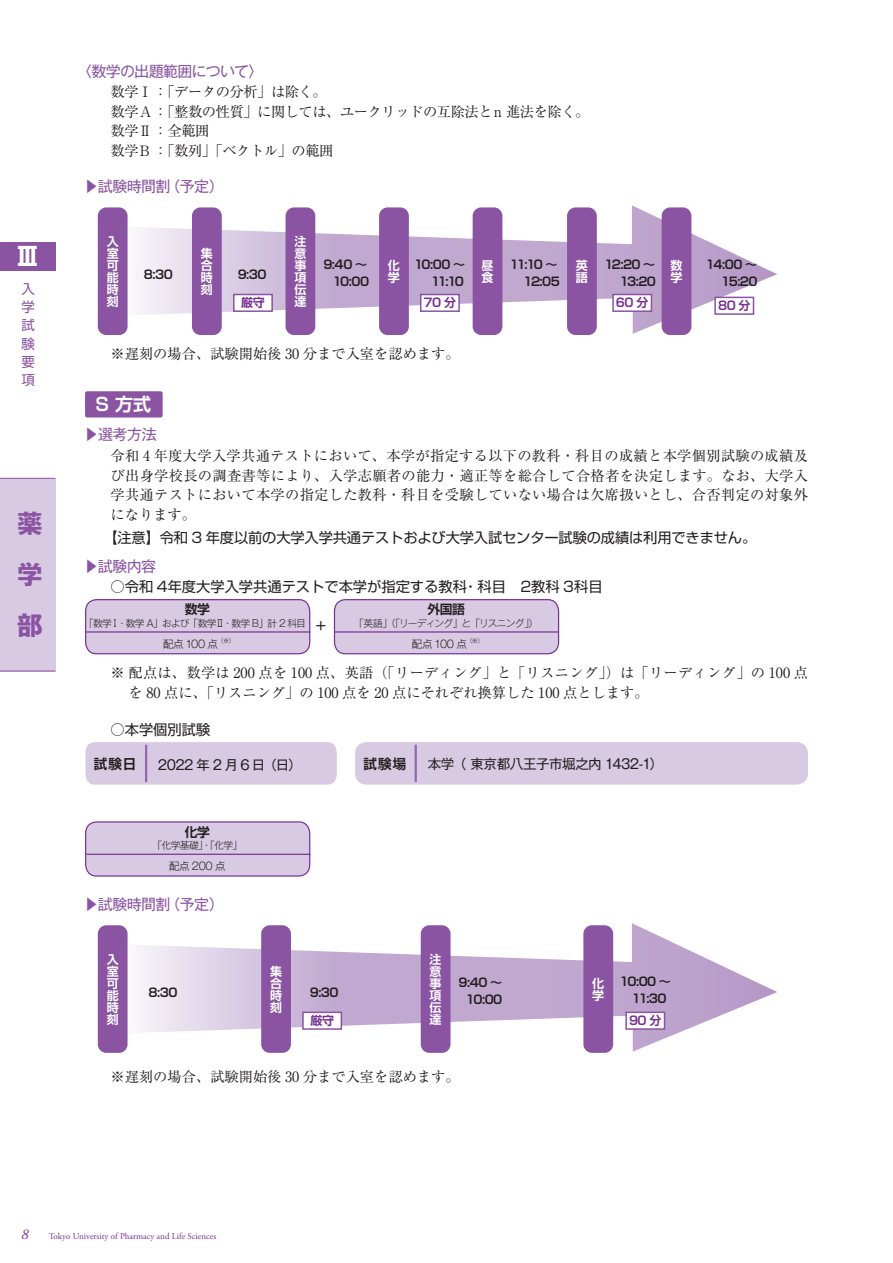
<style>
.page{position:relative;width:893px;height:1263px;background:#fff}
.page>*{position:absolute;margin:0;border:0;box-sizing:border-box;transform-origin:0 0}
.t1{font:700 25.5px/51px "Gothic MB101 Pro";color:#8a54a2;text-align:justify}
.t2{font:700 25.5px "Gothic MB101 Pro";color:#fff}
.t3{font:700 18px "Shin Go Pro De";color:#fff}
.t4{font:15px "Gothic MB101 Pro";letter-spacing:-.04em;color:#8a54a2}
.t5{font:italic 15px "Adobe Garamond Pro";color:#772e92}
.t6{font:14.25px/19.5px "Ryumin Pro";color:#231f20;text-align:justify}
.t7{font:14.25px "Shin Go Pro";letter-spacing:-.01em;color:#231f20}
.t8{font:14.25px/19.5px "Ryumin Pro";letter-spacing:-.03em;color:#231f20}
.t9{font:13.5px "Gothic MB101 Pro";letter-spacing:-.035em;color:#231f20}
.t10{font:13.5px/18.3px "Shin Go Pro";color:#8a54a2;text-align:justify}
.t11{font:700 13.5px "Shin Go Pro De";letter-spacing:.095em;color:#231f20}
.t12{font:500 13.5px "Shin Go Pro";color:#231f20}
.t13{font:700 12.75px "Shin Go Pro De";letter-spacing:-.025em;color:#231f20}
.t14{font:700 12px/16.5px "Shin Go Pro De";letter-spacing:-.04em;color:#231f20;text-align:right}
.t15{font:700 12px/12px "Shin Go Pro De";color:#fff;text-align:justify}
.t16{font:700 12px "Shin Go Pro De";letter-spacing:-.04em;color:#772e92}
.t17{font:300 10.5px "Gothic MB101 Pro";letter-spacing:-.035em;color:#231f20}
.t18{font:300 9.75px "Gothic MB101 Pro";letter-spacing:-.065em;color:#231f20}
.t19{font:300 9.75px "Gothic MB101 Pro";letter-spacing:-.085em;color:#231f20}
.t20{font:9px "Adobe Garamond Pro";color:#772e92}
.t21{font:300 6.15px "Gothic MB101 Pro";color:#231f20}
</style>
<div class="page">
<div style="left:0;top:478px;width:55px;height:193px;background:#d8cae3"></div>
<div style="left:0;top:242px;width:55px;height:29px;background:#8a54a2"></div>
<hr style="left:0;top:478px;width:55px;height:1px;background:#8a54a2">
<hr style="left:0;top:670px;width:55px;height:1px;background:#8a54a2">
<svg style="left:124px;top:205px;width:653px;height:129px"></svg>
<div style="left:234px;top:294px;width:38px;height:17px;background:#fff"></div>
<div style="left:233px;top:294px;width:40px;height:18px;border:2px solid #8a54a2"></div>
<div style="left:421px;top:294px;width:38px;height:17px;background:#fff"></div>
<div style="left:420px;top:294px;width:40px;height:18px;border:2px solid #8a54a2"></div>
<div style="left:613px;top:294px;width:38px;height:17px;background:#fff"></div>
<div style="left:612px;top:294px;width:40px;height:18px;border:2px solid #8a54a2"></div>
<div style="left:715px;top:297px;width:38px;height:17px;background:#fff"></div>
<div style="left:714px;top:297px;width:40px;height:18px;border:2px solid #8a54a2"></div>
<div style="left:98px;top:207px;width:30px;height:128px;background:#8a54a2;border-radius:9px"></div>
<div style="left:192px;top:207px;width:30px;height:128px;background:#8a54a2;border-radius:9px"></div>
<div style="left:286px;top:207px;width:29px;height:128px;background:#8a54a2;border-radius:9px"></div>
<div style="left:379px;top:207px;width:30px;height:128px;background:#8a54a2;border-radius:9px"></div>
<div style="left:473px;top:207px;width:29px;height:128px;background:#8a54a2;border-radius:9px"></div>
<div style="left:567px;top:207px;width:30px;height:128px;background:#8a54a2;border-radius:9px"></div>
<div style="left:662px;top:207px;width:29px;height:128px;background:#8a54a2;border-radius:9px"></div>
<div style="left:85px;top:391px;width:78px;height:26px;background:#8a54a2;border-radius:2px"></div>
<div style="left:86px;top:600px;width:224px;height:54px;background:#d8cae3;border-radius:11px"></div>
<div style="left:85px;top:599px;width:225px;height:55px;border:1px solid #772e92;border-radius:11px"></div>
<div style="left:334px;top:600px;width:225px;height:54px;background:#d8cae3;border-radius:11px"></div>
<div style="left:334px;top:599px;width:225px;height:55px;border:1px solid #772e92;border-radius:11px"></div>
<hr style="left:86px;top:631px;width:224px;height:2px;background:#772e92">
<hr style="left:335px;top:631px;width:224px;height:2px;background:#772e92">
<div style="left:85px;top:742px;width:252px;height:43px;background:#d8cae3"></div>
<hr style="left:145px;top:745px;width:2px;height:37px;background:#9566ab">
<div style="left:355px;top:742px;width:453px;height:43px;background:#d8cae3;border-radius:11px"></div>
<hr style="left:415px;top:745px;width:2px;height:37px;background:#9566ab">
<div style="left:86px;top:822px;width:224px;height:54px;background:#d8cae3;border-radius:11px"></div>
<div style="left:85px;top:821px;width:225px;height:56px;border:1px solid #772e92;border-radius:11px"></div>
<hr style="left:86px;top:854px;width:224px;height:1px;background:#772e92">
<svg style="left:136px;top:923px;width:641px;height:128px"></svg>
<div style="left:98px;top:925px;width:30px;height:128px;background:#8a54a2;border-radius:9px"></div>
<div style="left:303px;top:1012px;width:38px;height:17px;background:#fff"></div>
<div style="left:302px;top:1011px;width:40px;height:19px;border:2px solid #8a54a2"></div>
<div style="left:261px;top:925px;width:30px;height:128px;background:#8a54a2;border-radius:9px"></div>
<div style="left:421px;top:925px;width:29px;height:128px;background:#8a54a2;border-radius:9px"></div>
<div style="left:626px;top:1012px;width:38px;height:17px;background:#fff"></div>
<div style="left:625px;top:1011px;width:40px;height:19px;border:2px solid #8a54a2"></div>
<div style="left:583px;top:925px;width:30px;height:128px;background:#8a54a2;border-radius:9px"></div>
<h1 class="t2" style="left:15px;top:236px;width:27px">Ⅲ</h1>
<p class="t10" style="left:22px;top:278px;width:15px">入学試験要項</p>
<h1 class="t1" style="left:17px;top:495px;width:27px">薬学部</h1>
<p class="t4" style="left:77px;top:59px;width:188px">〈数学の出題範囲について〉</p>
<p class="t8" style="left:111px;top:81px;width:480px">数学Ⅰ：「データの分析」は除く。<br>数学A ：「整数の性質」に関しては、ユークリッドの互除法とn 進法を除く。数学Ⅱ：全範囲<br>数学B ：「数列」「ベクトル」の範囲</p>
<p class="t4" style="left:84px;top:174px;width:141px">▶試験時間割（予定）</p>
<p class="t15" style="left:294px;top:234px;width:13px">注意事項伝達</p>
<p class="t15" style="left:107px;top:234px;width:13px">入室可能時刻</p>
<p class="t15" style="left:201px;top:246px;width:13px">集合時刻</p>
<p class="t15" style="left:388px;top:258px;width:13px">化学</p>
<p class="t15" style="left:481px;top:258px;width:13px">昼食</p>
<p class="t15" style="left:576px;top:258px;width:13px">英語</p>
<p class="t15" style="left:670px;top:258px;width:13px">数学</p>
<p class="t14" style="left:144px;top:264px;width:30px">8:30</p>
<p class="t14" style="left:238px;top:264px;width:30px">9:30</p>
<p class="t14" style="left:323px;top:255px;width:47px">9:40 ～<br>10:00</p>
<p class="t14" style="left:414px;top:255px;width:53px">10:00 ～<br>11:10</p>
<p class="t14" style="left:510px;top:255px;width:51px">11:10 ～<br>12:05</p>
<p class="t14" style="left:706px;top:255px;width:53px">14:00 ～<br>15:20</p>
<p class="t14" style="left:604px;top:255px;width:53px">12:20 ～<br>13:20</p>
<p class="t16" style="left:241px;top:293px;width:25px">厳守</p>
<p class="t16" style="left:424px;top:293px;width:34px">70 分</p>
<p class="t16" style="left:616px;top:293px;width:34px">60 分</p>
<p class="t16" style="left:718px;top:296px;width:34px">80 分</p>
<p class="t6" style="left:111px;top:343px;width:351px">※遅刻の場合、試験開始後 30 分まで入室を認めます。</p>
<p class="t3" style="left:95px;top:389px;width:57px">S 方式</p>
<p class="t4" style="left:84px;top:422px;width:74px">▶選考方法</p>
<p class="t6" style="left:111px;top:445px;width:699px">令和 4 年度大学入学共通テストにおいて、本学が指定する以下の教科・科目の成績と本学個別試験の成績及び出身学校長の調査書等により、入学志願者の能力・適正等を総合して合格者を決定します。なお、大学入学共通テストにおいて本学の指定した教科・科目を受験していない場合は欠席扱いとし、合否判定の対象外になります。</p>
<p class="t7" style="left:103px;top:526px;width:654px">【注意】令和 3 年度以前の大学入学共通テストおよび大学入試センター試験の成績は利用できません。</p>
<p class="t4" style="left:84px;top:554px;width:74px">▶試験内容</p>
<p class="t7" style="left:111px;top:575px;width:494px">○令和 4年度大学入学共通テストで本学が指定する教科・科目　2教科 3科目</p>
<p class="t13" style="left:185px;top:599px;width:27px">数学</p>
<p class="t19" style="left:84px;top:615px;width:223px">「数学Ⅰ・数学 A」および「数学Ⅱ・数学 B」計 2 科目</p>
<p class="t17" style="left:163px;top:635px;width:57px">配点 100 点</p>
<p class="t21" style="left:217px;top:635px;width:19px">（※）</p>
<p class="t13" style="left:427px;top:599px;width:39px">外国語</p>
<p class="t18" style="left:354px;top:615px;width:186px">「英語」（「リーディング」と「リスニング」）</p>
<p class="t17" style="left:412px;top:635px;width:57px">配点 100 点</p>
<p class="t21" style="left:466px;top:635px;width:19px">（※）</p>
<p class="t12" style="left:316px;top:615px;width:12px">+</p>
<p class="t6" style="left:129px;top:662px;width:681px;text-indent:-18px">※ 配点は、数学は 200 点を 100 点、英語（「リーディング」と「リスニング」）は「リーディング」の 100 点を 80 点に、「リスニング」の 100 点を 20 点にそれぞれ換算した 100 点とします。</p>
<p class="t7" style="left:111px;top:718px;width:101px">○本学個別試験</p>
<p class="t11" style="left:94px;top:752px;width:44px">試験日</p>
<p class="t9" style="left:158px;top:753px;width:145px">2022 年 2 月 6 日（日）</p>
<p class="t11" style="left:363px;top:752px;width:45px">試験場</p>
<p class="t9" style="left:428px;top:752px;width:237px">本学（ 東京都八王子市堀之内 1432-1）</p>
<p class="t13" style="left:185px;top:821px;width:27px">化学</p>
<p class="t18" style="left:152px;top:837px;width:91px">「化学基礎」・「化学」</p>
<p class="t17" style="left:169px;top:857px;width:58px">配点 200 点</p>
<p class="t4" style="left:84px;top:891px;width:141px">▶試験時間割（予定）</p>
<p class="t15" style="left:107px;top:951px;width:13px">入室可能時刻</p>
<p class="t14" style="left:149px;top:982px;width:30px">8:30</p>
<p class="t15" style="left:270px;top:963px;width:13px">集合時刻</p>
<p class="t14" style="left:310px;top:982px;width:30px">9:30</p>
<p class="t16" style="left:310px;top:1011px;width:25px">厳守</p>
<p class="t15" style="left:430px;top:951px;width:13px">注意事項伝達</p>
<p class="t14" style="left:459px;top:973px;width:45px">9:40 ～<br>10:00</p>
<p class="t6" style="left:111px;top:1065px;width:351px">※遅刻の場合、試験開始後 30 分まで入室を認めます。</p>
<p class="t15" style="left:592px;top:975px;width:13px">化学</p>
<p class="t14" style="left:632px;top:972px;width:41px;text-align:left;text-indent:-12px">10:00 ～<br>11:30</p>
<p class="t16" style="left:629px;top:1011px;width:34px">90 分</p>
<p class="t5" style="left:21px;top:1225px;width:9px">8</p>
<p class="t20" style="left:49px;top:1231px;width:169px">Tokyo University of Pharmacy and Life Sciences</p>
</div>
